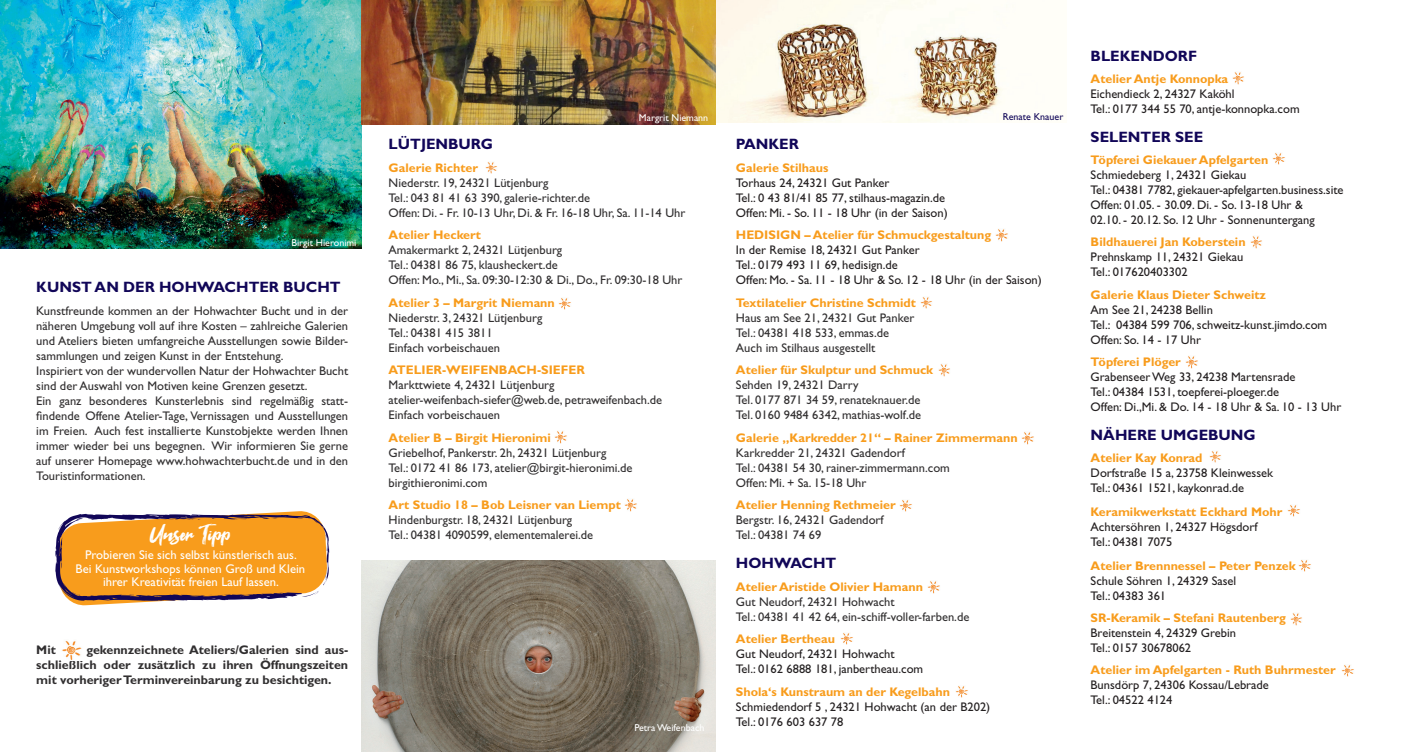
<style>
.page{position:relative;width:1414px;height:752px;background:#fff}
.page>*{position:absolute;margin:0;border:0;box-sizing:border-box;transform-origin:0 0}
.t1{font:23px "Fontrust";color:#fff}
.t2{font:700 15px "Gill Sans Std";color:#110658}
.t3{font:12.62px/13.8px "Gill Sans Std";color:#fff;text-align:center}
.t4{font:12.5px/15px "Gill Sans Std";color:#312f30}
.t5{font:12.5px/15px "Gill Sans Std";color:#231f20}
.t6{font:700 12.5px "Gill Sans Std";color:#f89c1c}
.t7{font:700 12.5px/15px "Gill Sans Std";color:#312f30;text-align:justify}
.t8{font:10px "Gill Sans Std";color:#fff}
.t9{font:10px "Gill Sans Std";color:#110658}
</style>
<div class="page">
<img style="left:361px;top:560px;width:355px;height:191px">
<img style="left:0;top:0;width:361px;height:249px">
<img style="left:716px;top:0;width:291px;height:122px">
<svg style="left:1209px;top:451px;width:12px;height:11px"></svg>
<img style="left:361px;top:0;width:355px;height:124px">
<svg style="left:554px;top:431px;width:13px;height:12px"></svg>
<svg style="left:840px;top:633px;width:13px;height:11px"></svg>
<svg style="left:485px;top:162px;width:12px;height:12px"></svg>
<svg style="left:558px;top:298px;width:13px;height:11px"></svg>
<svg style="left:996px;top:229px;width:12px;height:12px"></svg>
<svg style="left:920px;top:297px;width:12px;height:11px"></svg>
<svg style="left:1185px;top:356px;width:13px;height:12px"></svg>
<svg style="left:1250px;top:236px;width:12px;height:12px"></svg>
<svg style="left:55px;top:511px;width:274px;height:94px;background:#e39a3d"></svg>
<img style="left:62px;top:641px;width:20px;height:18px">
<svg style="left:1273px;top:153px;width:12px;height:12px"></svg>
<svg style="left:938px;top:364px;width:12px;height:12px"></svg>
<svg style="left:1232px;top:72px;width:12px;height:12px"></svg>
<svg style="left:625px;top:499px;width:12px;height:12px"></svg>
<svg style="left:928px;top:581px;width:12px;height:12px"></svg>
<svg style="left:1022px;top:432px;width:12px;height:12px"></svg>
<svg style="left:900px;top:500px;width:12px;height:11px"></svg>
<svg style="left:955px;top:686px;width:13px;height:11px"></svg>
<svg style="left:1299px;top:560px;width:12px;height:11px"></svg>
<svg style="left:1288px;top:505px;width:12px;height:11px"></svg>
<svg style="left:1290px;top:613px;width:12px;height:12px"></svg>
<svg style="left:1341px;top:665px;width:13px;height:11px"></svg>
<p class="t8" style="left:291px;top:236px;width:66px">Birgit Hieronimi</p>
<p class="t2" style="left:36px;top:278px;width:306px">KUNST AN DER HOHWACHTER BUCHT</p>
<p class="t4" style="left:36px;top:303px;width:313px">Kunstfreunde kommen an der Hohwachter Bucht und in der näheren Umgebung voll auf ihre Kosten – zahlreiche Galerien und Ateliers bieten umfangreiche Ausstellungen sowie Bilder&shy;sammlungen und zeigen Kunst in der Entstehung.<br>Inspiriert von der wundervollen Natur der Hohwachter Bucht sind der Auswahl von Motiven keine Grenzen gesetzt.<br>Ein ganz besonderes Kunsterlebnis sind regelmäßig statt&shy;findende Offene Atelier-Tage, Vernissagen und Ausstellungen im Freien. Auch fest installierte Kunstobjekte werden Ihnen immer wieder bei uns begegnen. Wir informieren Sie gerne auf unserer Homepage www.hohwachterbucht.de und in den Touristinformationen.</p>
<h1 class="t1" style="left:150px;top:520px;width:84px">Unser Tipp</h1>
<p class="t3" style="left:76px;top:547px;width:231px">Probieren Sie sich selbst künstlerisch aus.<br>Bei Kunstworkshops können Groß und Klein ihrer Kreativität freien Lauf lassen.</p>
<p class="t7" style="left:36px;top:642px;width:313px;text-indent:50px">gekennzeichnete Ateliers/Galerien sind aus&shy;schließlich oder zusätzlich zu ihren Öffnungszeiten mit vorheriger Terminvereinbarung zu besichtigen.</p>
<p class="t7" style="left:36px;top:642px;width:21px">Mit</p>
<p class="t8" style="left:639px;top:112px;width:71px">Margrit Niemann</p>
<p class="t9" style="left:1003px;top:111px;width:62px">Renate Knauer</p>
<p class="t2" style="left:389px;top:135px;width:106px">LÜTJENBURG</p>
<p class="t6" style="left:389px;top:160px;width:91px">Galerie Richter</p>
<p class="t4" style="left:389px;top:175px;width:298px">Niederstr. 19, 24321 Lütjenburg<br>Tel.: 043 81 41 63 390, galerie-richter.de<br>Offen: Di. - Fr. 10-13 Uhr, Di. &amp; Fr. 16-18 Uhr, Sa. 11-14 Uhr</p>
<p class="t6" style="left:389px;top:227px;width:94px">Atelier Heckert</p>
<p class="t4" style="left:389px;top:242px;width:295px">Amakermarkt 2, 24321 Lütjenburg<br>Tel.: 04381 86 75, klausheckert.de<br>Offen: Mo., Mi., Sa. 09:30-12:30 &amp; Di., Do., Fr. 09:30-18 Uhr</p>
<p class="t6" style="left:389px;top:295px;width:168px">Atelier 3 – Margrit Niemann</p>
<p class="t4" style="left:389px;top:310px;width:155px">Niederstr. 3, 24321 Lütjenburg<br>Tel.: 04381 415 3811<br>Einfach vorbeischauen</p>
<p class="t6" style="left:389px;top:362px;width:198px">ATELIER-WEIFENBACH-SIEFER</p>
<p class="t4" style="left:389px;top:377px;width:275px">Markttwiete 4, 24321 Lütjenburg atelier-weifenbach-siefer@web.de, petraweifenbach.de<br>Einfach vorbeischauen</p>
<p class="t6" style="left:389px;top:430px;width:164px">Atelier B – Birgit Hieronimi</p>
<p class="t4" style="left:389px;top:445px;width:245px">Griebelhof, Pankerstr. 2h, 24321 Lütjenburg<br>Tel.: 0172 41 86 173, atelier@birgit-hieronimi.de birgithieronimi.com</p>
<p class="t6" style="left:389px;top:497px;width:234px">Art Studio 18 – Bob Leisner van Liempt</p>
<p class="t4" style="left:389px;top:512px;width:206px">Hindenburgstr. 18, 24321 Lütjenburg<br>Tel.: 04381 4090599, elementemalerei.de</p>
<p class="t8" style="left:634px;top:721px;width:72px">Petra Weifenbach</p>
<p class="t2" style="left:736px;top:135px;width:65px">PANKER</p>
<p class="t6" style="left:736px;top:160px;width:94px">Galerie Stilhaus</p>
<p class="t5" style="left:736px;top:175px;width:213px">Torhaus 24, 24321 Gut Panker<br>Tel.: 0 43 81/41 85 77, stilhaus-magazin.de<br>Offen: Mi. - So. 11 - 18 Uhr (in der Saison)</p>
<p class="t6" style="left:736px;top:227px;width:257px">HEDISIGN – Atelier für Schmuckgestaltung</p>
<p class="t5" style="left:736px;top:242px;width:307px">In der Remise 18, 24321 Gut Panker<br>Tel.: 0179 493 11 69, hedisign.de<br>Offen: Mo. - Sa. 11 - 18 Uhr &amp; So. 12 - 18 Uhr (in der Saison)</p>
<p class="t6" style="left:736px;top:295px;width:181px">Textilatelier Christine Schmidt</p>
<p class="t4" style="left:736px;top:310px;width:180px">Haus am See 21, 24321 Gut Panker<br>Tel.: 04381 418 533, emmas.de<br>Auch im Stilhaus ausgestellt</p>
<p class="t6" style="left:736px;top:362px;width:199px">Atelier für Skulptur und Schmuck</p>
<p class="t4" style="left:736px;top:377px;width:187px">Sehden 19, 24321 Darry<br>Tel. 0177 871 34 59, renateknauer.de<br>Tel. 0160 9484 6342, mathias-wolf.de</p>
<p class="t6" style="left:736px;top:430px;width:283px">Galerie „Karkredder 21“ – Rainer Zimmermann</p>
<p class="t4" style="left:736px;top:445px;width:215px">Karkredder 21, 24321 Gadendorf<br>Tel.: 04381 54 30, rainer-zimmermann.com<br>Offen: Mi. + Sa. 15-18 Uhr</p>
<p class="t6" style="left:736px;top:497px;width:161px">Atelier Henning Rethmeier</p>
<p class="t4" style="left:736px;top:512px;width:149px">Bergstr. 16, 24321 Gadendorf<br>Tel.: 04381 74 69</p>
<p class="t2" style="left:736px;top:554px;width:102px">HOHWACHT</p>
<p class="t6" style="left:736px;top:579px;width:189px">Atelier Aristide Olivier Hamann</p>
<p class="t4" style="left:736px;top:594px;width:235px">Gut Neudorf, 24321 Hohwacht<br>Tel.: 04381 41 42 64, ein-schiff-voller-farben.de</p>
<p class="t6" style="left:736px;top:631px;width:101px">Atelier Bertheau</p>
<p class="t5" style="left:736px;top:646px;width:189px">Gut Neudorf, 24321 Hohwacht<br>Tel.: 0162 6888 181, janbertheau.com</p>
<p class="t6" style="left:736px;top:684px;width:215px">Shola‘s Kunstraum an der Kegelbahn</p>
<p class="t5" style="left:736px;top:699px;width:256px">Schmiedendorf 5 , 24321 Hohwacht (an der B202)<br>Tel.: 0176 603 637 78</p>
<p class="t2" style="left:1090px;top:47px;width:108px">BLEKENDORF</p>
<p class="t6" style="left:1090px;top:71px;width:139px">Atelier Antje Konnopka</p>
<p class="t5" style="left:1090px;top:86px;width:210px">Eichendieck 2, 24327 Kaköhl<br>Tel.: 0177 344 55 70, antje-konnopka.com</p>
<p class="t2" style="left:1090px;top:127px;width:114px">SELENTER SEE</p>
<p class="t6" style="left:1090px;top:152px;width:179px">Töpferei Giekauer Apfelgarten</p>
<p class="t5" style="left:1090px;top:167px;width:254px">Schmiedeberg 1, 24321 Giekau<br>Tel.: 04381 7782, giekauer-apfelgarten.business.site Offen: 01.05. - 30.09. Di. - So. 13-18 Uhr &amp;<br>02.10. - 20.12. So. 12 Uhr - Sonnenuntergang</p>
<p class="t6" style="left:1090px;top:234px;width:157px">Bildhauerei Jan Koberstein</p>
<p class="t5" style="left:1090px;top:249px;width:154px">Prehnskamp 11, 24321 Giekau<br>Tel.: 017620403302</p>
<p class="t6" style="left:1090px;top:287px;width:177px">Galerie Klaus Dieter Schweitz</p>
<p class="t5" style="left:1090px;top:302px;width:238px">Am See 21, 24238 Bellin<br>Tel.: 04384 599 706, schweitz-kunst.jimdo.com<br>Offen: So. 14 - 17 Uhr</p>
<p class="t6" style="left:1090px;top:354px;width:92px">Töpferei Plöger</p>
<p class="t5" style="left:1090px;top:369px;width:252px">Grabenseer Weg 33, 24238 Martensrade<br>Tel.: 04384 1531, toepferei-ploeger.de<br>Offen: Di.,Mi. &amp; Do. 14 - 18 Uhr &amp; Sa. 10 - 13 Uhr</p>
<p class="t2" style="left:1090px;top:426px;width:166px">NÄHERE UMGEBUNG</p>
<p class="t6" style="left:1090px;top:450px;width:113px">Atelier Kay Konrad</p>
<p class="t5" style="left:1090px;top:465px;width:184px">Dorfstraße 15 a, 23758 Kleinwessek<br>Tel.: 04361 1521, kaykonrad.de</p>
<p class="t6" style="left:1090px;top:504px;width:193px">Keramikwerkstatt Eckhard Mohr</p>
<p class="t5" style="left:1090px;top:519px;width:168px">Achtersöhren 1, 24327 Högsdorf<br>Tel.: 04381 7075</p>
<p class="t6" style="left:1090px;top:558px;width:207px">Atelier Brennnessel – Peter Penzek</p>
<p class="t5" style="left:1090px;top:573px;width:147px">Schule Söhren 1, 24329 Sasel<br>Tel.: 04383 361</p>
<p class="t6" style="left:1090px;top:610px;width:197px">SR-Keramik – Stefani Rautenberg</p>
<p class="t5" style="left:1090px;top:625px;width:147px">Breitenstein 4, 24329 Grebin<br>Tel.: 0157 30678062</p>
<p class="t6" style="left:1090px;top:662px;width:246px">Atelier im Apfelgarten - Ruth Buhrmester</p>
<p class="t5" style="left:1090px;top:677px;width:180px">Bunsdörp 7, 24306 Kossau/Lebrade<br>Tel.: 04522 4124</p>
</div>
